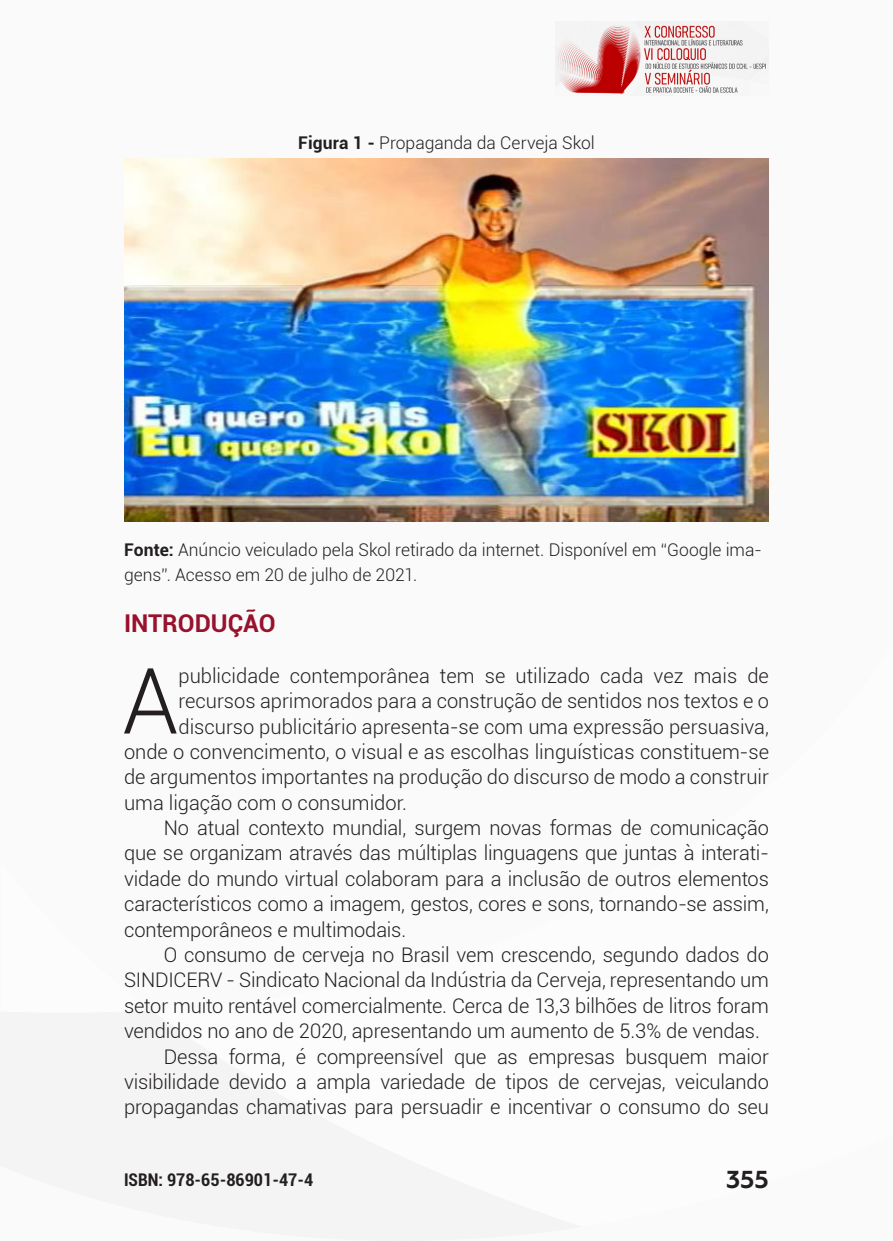
<style>
.page{position:relative;width:893px;height:1241px;background:#fff}
.page>*{position:absolute;margin:0;border:0;box-sizing:border-box;transform-origin:0 0}
._6_CAPITULAR{font:300 91.52px "Roboto";color:#231f20}
._9_SUBTÍTULO{font:700 24.5px "Roboto";color:#98112d}
.t1{font:700 24.5px "Geometria";color:#231f20}
._7_CORPO{font:300 20.12px/25.4px "Roboto";letter-spacing:-.01em;color:#231f20;text-align:justify}
._6_CAPITULAR-2{font:300 20.12px "Roboto";color:#231f20}
._13_FONTES{font:300 17.5px/25.4px "Roboto";color:#231f20}
._12_LEGENDAS{font:300 17.5px "Roboto";color:#231f20}
.t2{font:700 condensed 17.5px "Roboto";color:#231f20}
.s1{font-weight:700}
</style>
<div class="page">
<div style="left:0;top:0;width:893px;height:1240px;background:#fafafa"></div>
<img style="left:556px;top:21px;width:210px;height:74px">
<img style="left:124px;top:159px;width:645px;height:362px">
<p class="_12_LEGENDAS" style="left:298px;top:131px;width:298px"><span class="s1">Figura 1 -</span> Propaganda da Cerveja Skol</p>
<p class="_13_FONTES" style="left:124px;top:536px;width:639px"><span class="s1">Fonte:</span> Anúncio veiculado pela Skol retirado da internet. Disponível em “Google ima&shy;gens”. Acesso em 20 de julho de 2021.</p>
<p class="_9_SUBTÍTULO" style="left:124px;top:606px;width:153px">INTRODUÇÃO</p>
<p class="_6_CAPITULAR" style="left:122px;top:637px;width:58px">A</p>
<p class="_6_CAPITULAR-2" style="left:178px;top:661px;width:592px">publicidade contemporânea tem se utilizado cada vez mais de</p>
<p class="_6_CAPITULAR-2" style="left:178px;top:687px;width:592px">recursos aprimorados para a construção de sentidos nos textos e o</p>
<p class="_6_CAPITULAR-2" style="left:178px;top:712px;width:592px">discurso publicitário apresenta-se com uma expressão persuasiva,</p>
<p class="_6_CAPITULAR-2" style="left:124px;top:737px;width:646px">onde o convencimento, o visual e as escolhas linguísticas constituem-se</p>
<p class="_6_CAPITULAR-2" style="left:124px;top:763px;width:646px">de argumentos importantes na produção do discurso de modo a construir</p>
<p class="_6_CAPITULAR-2" style="left:124px;top:788px;width:285px">uma ligação com o consumidor.</p>
<p class="_7_CORPO" style="left:124px;top:814px;width:646px;text-indent:40px">No atual contexto mundial, surgem novas formas de comunicação que se organizam através das múltiplas linguagens que juntas à interati&shy;vidade do mundo virtual colaboram para a inclusão de outros elementos característicos como a imagem, gestos, cores e sons, tornando-se assim, contemporâneos e multimodais.</p>
<p class="_7_CORPO" style="left:124px;top:941px;width:646px;text-indent:40px">O consumo de cerveja no Brasil vem crescendo, segundo dados do SINDICERV - Sindicato Nacional da Indústria da Cerveja, representando um setor muito rentável comercialmente. Cerca de 13,3 bilhões de litros foram vendidos no ano de 2020, apresentando um aumento de 5.3% de vendas.</p>
<p class="_7_CORPO" style="left:124px;top:1042px;width:646px;text-indent:40px">Dessa forma, é compreensível que as empresas busquem maior visibilidade devido a ampla variedade de tipos de cervejas, veiculando propagandas chamativas para persuadir e incentivar o consumo do seu</p>
<p class="t2" style="left:124px;top:1166px;width:191px">ISBN: 978-65-86901-47-4</p>
<p class="t1" style="left:726px;top:1165px;width:44px">355</p>
</div>
